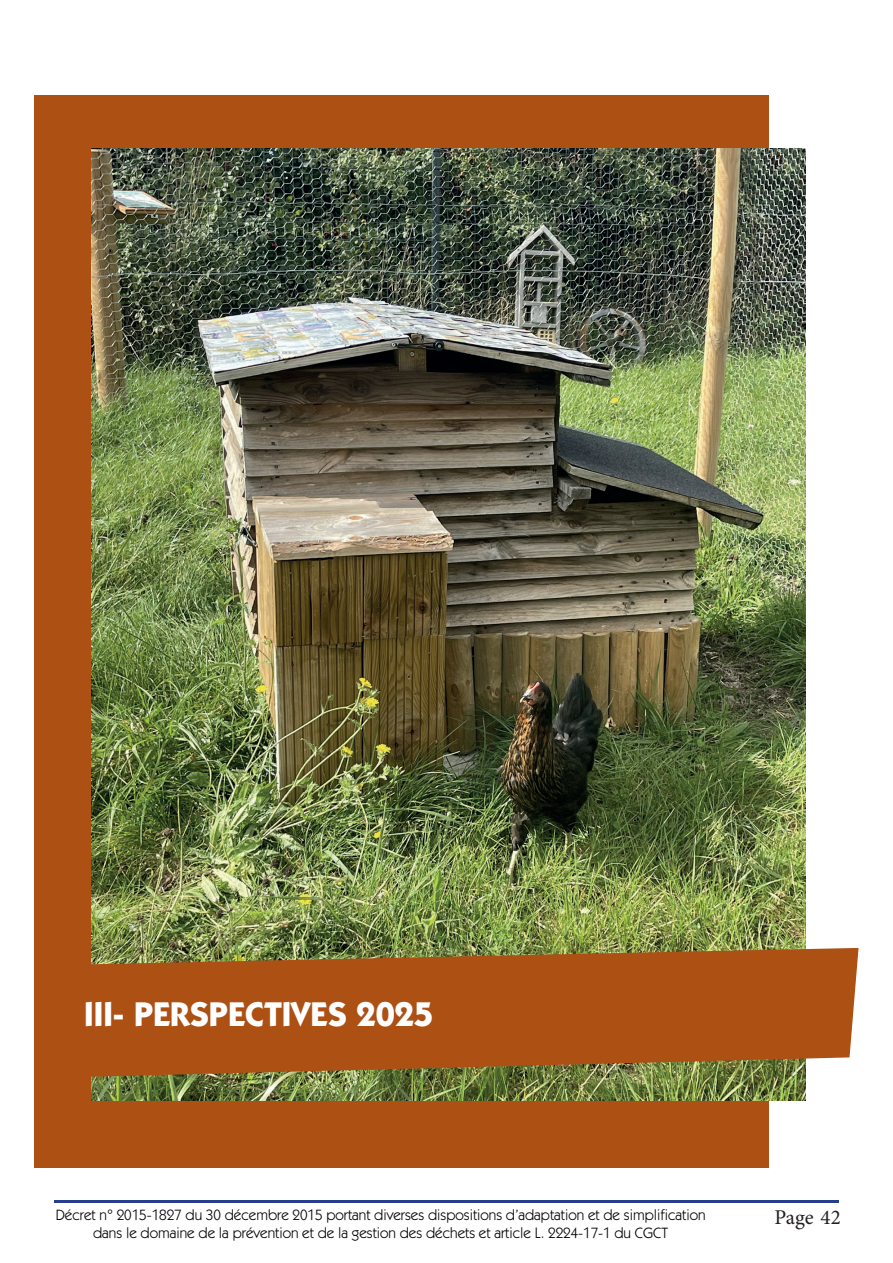
<style>
.page{position:relative;width:893px;height:1263px;background:#fff}
.page>*{position:absolute;margin:0;border:0;box-sizing:border-box;transform-origin:0 0}
.t1{font:700 34.5px "ITC Kabel Std";color:#fff}
.t2{font:21px "Minion Pro";letter-spacing:-.005em;color:#231f20}
.t3{font:15px "ITC Kabel Std";color:#000006}
</style>
<div class="page">
<hr style="left:54px;top:1200px;width:785px;height:2px;background:#253f8e">
<div style="left:34px;top:95px;width:735px;height:1073px;background:#ac5014"></div>
<img style="left:91px;top:148px;width:715px;height:953px">
<svg style="left:91px;top:948px;width:767px;height:129px"></svg>
<h1 class="t1" style="left:84px;top:993px;width:351px">III- PERSPECTIVES 2025</h1>
<p class="t3" style="left:56px;top:1206px;width:651px">Décret n° 2015-1827 du 30 décembre 2015 portant diverses dispositions d’adaptation et de simplification</p>
<h2 class="t2" style="left:774px;top:1203px;width:68px">Page 42</h2>
<p class="t3" style="left:93px;top:1224px;width:576px">dans le domaine de la prévention et de la gestion des déchets et article L. 2224-17-1 du CGCT</p>
</div>
